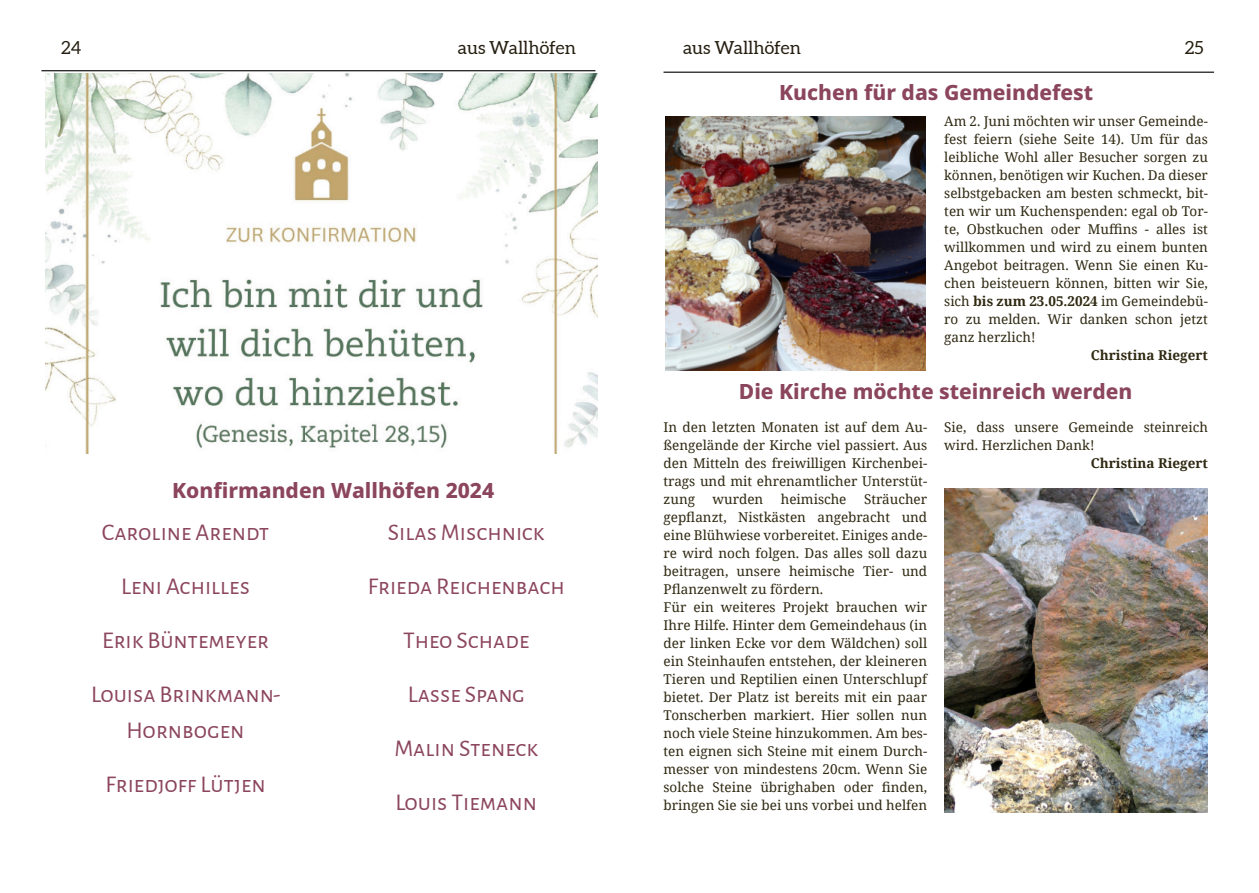
<style>
.page{position:relative;width:1259px;height:893px;background:#fff}
.page>*{position:absolute;margin:0;border:0;box-sizing:border-box;transform-origin:0 0}
.t1{font:24px "Alegreya Sans SC";color:#8b455c}
.t2{font:800 21px "Noto Sans";color:#8b455c}
.t3{font:18px "Aleo";color:#251e10}
.t4{font:13.5px "Noto Serif";color:#2f2912}
.t5{font:700 13.5px "Noto Serif";color:#2f2912}
.s1{font-weight:700}
</style>
<div class="page">
<hr style="left:41px;top:70px;width:554px;height:1px;background:#000">
<hr style="left:663px;top:72px;width:551px;height:1px;background:#000">
<img style="left:666px;top:117px;width:259px;height:253px">
<img style="left:944px;top:488px;width:264px;height:324px">
<img style="left:46px;top:73px;width:552px;height:380px">
<p class="t3" style="left:61px;top:40px;width:22px">24</p>
<p class="t3" style="left:458px;top:40px;width:120px">aus Wallhöfen</p>
<p class="t3" style="left:683px;top:40px;width:120px">aus Wallhöfen</p>
<p class="t3" style="left:1185px;top:40px;width:20px">25</p>
<p class="t2" style="left:779px;top:77px;width:315px">Kuchen für das Gemeindefest</p>
<p class="t4" style="left:944px;top:112px;width:265px">Am 2. Juni möchten wir unser Gemeinde-</p>
<p class="t4" style="left:944px;top:130px;width:265px">fest feiern (siehe Seite 14). Um für das</p>
<p class="t4" style="left:944px;top:148px;width:265px">leibliche Wohl aller Besucher sorgen zu</p>
<p class="t4" style="left:944px;top:166px;width:265px">können, benötigen wir Kuchen. Da dieser</p>
<p class="t4" style="left:944px;top:184px;width:265px">selbstgebacken am besten schmeckt, bit-</p>
<p class="t4" style="left:944px;top:202px;width:265px">ten wir um Kuchenspenden: egal ob Tor-</p>
<p class="t4" style="left:944px;top:220px;width:265px">te, Obstkuchen oder Muffins - alles ist</p>
<p class="t4" style="left:944px;top:238px;width:265px">willkommen und wird zu einem bunten</p>
<p class="t4" style="left:944px;top:256px;width:265px">Angebot beitragen. Wenn Sie einen Ku-</p>
<p class="t4" style="left:944px;top:274px;width:265px">chen beisteuern können, bitten wir Sie,</p>
<p class="t4" style="left:944px;top:292px;width:265px">sich <span class="s1">bis zum 23.05.2024</span> im Gemeindebü-</p>
<p class="t4" style="left:944px;top:310px;width:265px">ro zu melden. Wir danken schon jetzt</p>
<p class="t4" style="left:944px;top:328px;width:93px">ganz herzlich!</p>
<p class="t5" style="left:1091px;top:346px;width:119px">Christina Riegert</p>
<p class="t2" style="left:172px;top:476px;width:324px">Konfirmanden Wallhöfen 2024</p>
<p class="t1" style="left:102px;top:521px;width:169px">Caroline Arendt</p>
<p class="t1" style="left:121px;top:575px;width:130px">Leni Achilles</p>
<p class="t1" style="left:102px;top:629px;width:168px">Erik Büntemeyer</p>
<p class="t1" style="left:91px;top:683px;width:191px">Louisa Brinkmann-</p>
<p class="t1" style="left:127px;top:719px;width:119px">Hornbogen</p>
<p class="t1" style="left:105px;top:773px;width:162px">Friedjoff Lütjen</p>
<p class="t1" style="left:388px;top:521px;width:158px">Silas Mischnick</p>
<p class="t1" style="left:368px;top:575px;width:199px">Frieda Reichenbach</p>
<p class="t1" style="left:403px;top:629px;width:128px">Theo Schade</p>
<p class="t1" style="left:408px;top:683px;width:119px">Lasse Spang</p>
<p class="t1" style="left:394px;top:737px;width:145px">Malin Steneck</p>
<p class="t1" style="left:395px;top:791px;width:143px">Louis Tiemann</p>
<p class="t2" style="left:739px;top:376px;width:395px">Die Kirche möchte steinreich werden</p>
<p class="t4" style="left:663px;top:418px;width:265px">In den letzten Monaten ist auf dem Au-</p>
<p class="t4" style="left:663px;top:436px;width:265px">ßengelände der Kirche viel passiert. Aus</p>
<p class="t4" style="left:663px;top:454px;width:265px">den Mitteln des freiwilligen Kirchenbei-</p>
<p class="t4" style="left:663px;top:472px;width:265px">trags und mit ehrenamtlicher Unterstüt-</p>
<p class="t4" style="left:663px;top:490px;width:33px">zung</p>
<p class="t4" style="left:712px;top:490px;width:52px">wurden</p>
<p class="t4" style="left:781px;top:490px;width:67px">heimische</p>
<p class="t4" style="left:864px;top:490px;width:65px">Sträucher</p>
<p class="t4" style="left:663px;top:508px;width:265px">gepflanzt, Nistkästen angebracht und</p>
<p class="t4" style="left:663px;top:526px;width:265px">eine Blühwiese vorbereitet. Einiges ande-</p>
<p class="t4" style="left:663px;top:544px;width:265px">re wird noch folgen. Das alles soll dazu</p>
<p class="t4" style="left:663px;top:562px;width:265px">beitragen, unsere heimische Tier- und</p>
<p class="t4" style="left:663px;top:580px;width:161px">Pflanzenwelt zu fördern.</p>
<p class="t4" style="left:663px;top:598px;width:265px">Für ein weiteres Projekt brauchen wir</p>
<p class="t4" style="left:663px;top:616px;width:265px">Ihre Hilfe. Hinter dem Gemeindehaus (in</p>
<p class="t4" style="left:663px;top:634px;width:265px">der linken Ecke vor dem Wäldchen) soll</p>
<p class="t4" style="left:663px;top:652px;width:265px">ein Steinhaufen entstehen, der kleineren</p>
<p class="t4" style="left:663px;top:670px;width:265px">Tieren und Reptilien einen Unterschlupf</p>
<p class="t4" style="left:663px;top:688px;width:265px">bietet. Der Platz ist bereits mit ein paar</p>
<p class="t4" style="left:663px;top:706px;width:265px">Tonscherben markiert. Hier sollen nun</p>
<p class="t4" style="left:663px;top:724px;width:265px">noch viele Steine hinzukommen. Am bes-</p>
<p class="t4" style="left:663px;top:742px;width:265px">ten eignen sich Steine mit einem Durch-</p>
<p class="t4" style="left:663px;top:760px;width:265px">messer von mindestens 20cm. Wenn Sie</p>
<p class="t4" style="left:663px;top:778px;width:265px">solche Steine übrighaben oder finden,</p>
<p class="t4" style="left:663px;top:796px;width:265px">bringen Sie sie bei uns vorbei und helfen</p>
<p class="t4" style="left:944px;top:418px;width:265px">Sie, dass unsere Gemeinde steinreich</p>
<p class="t4" style="left:944px;top:436px;width:152px">wird. Herzlichen Dank!</p>
<p class="t5" style="left:1091px;top:454px;width:119px">Christina Riegert</p>
</div>
